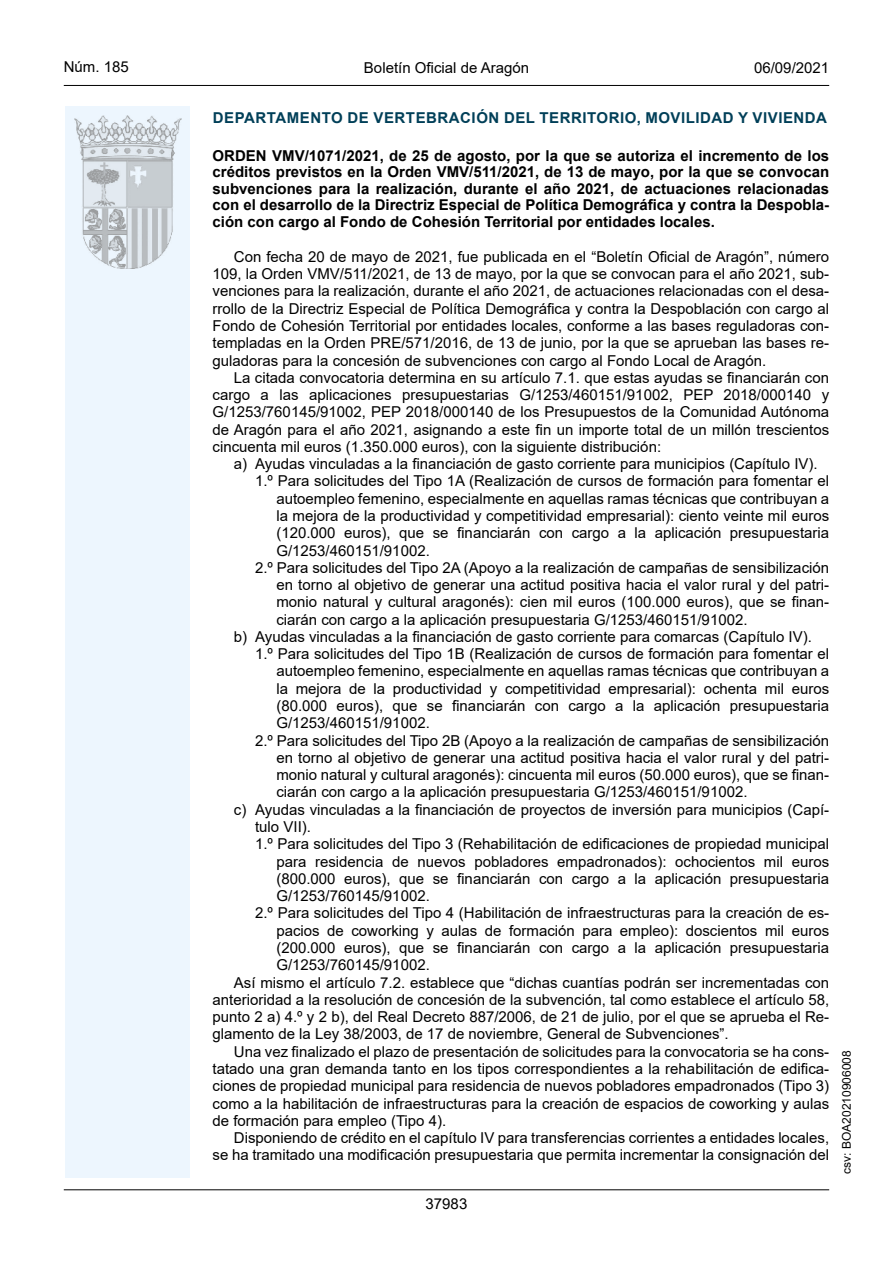
<style>
.page{position:relative;width:893px;height:1263px;background:#fff}
.page>*{position:absolute;margin:0;border:0;box-sizing:border-box;transform-origin:0 0}
.inicio_de_parrafo{font:15px/17.2px "Arial";color:#000;text-align:justify}
.Sangrado_02{font:15px/17.2px "Arial";color:#000;text-align:justify}
.Titulo_text{font:15px/16.5px "Arial Bold MT2";color:#000;text-align:justify}
.Sangrado_01{font:15px/17.2px "Arial";color:#000}
.emisor_text{font:15px "Arial Bold MT2";letter-spacing:.035em;color:#003f58}
.estilo_head-c{font:15px "Arial";color:#000}
.estilo_head-d{font:15px "Arial MT2";color:#000}
.estilo_head-i{font:15px "Arial MT2";color:#000}
.numero_pagina{font:15px "Arial MT2";color:#000}
.estilo_head-i-2{font:12px "Arial MT2";color:#000}
.s1{font-family:"Arial";font-weight:700}
</style>
<div class="page">
<div style="left:65px;top:106px;width:125px;height:1072px;background:#edf6fe"></div>
<img style="left:75px;top:115px;width:106px;height:153px">
<hr style="left:64px;top:85px;width:765px;height:1px;background:#000">
<hr style="left:64px;top:1189px;width:765px;height:1px;background:#000">
<p class="estilo_head-i" style="left:64px;top:57px;width:67px">Núm. 185</p>
<p class="estilo_head-c" style="left:364px;top:57px;width:167px">Boletín Oficial de Aragón</p>
<p class="estilo_head-d" style="left:754px;top:57px;width:77px">06/09/2021</p>
<h5 class="emisor_text" style="left:213px;top:107px;width:616px">DEPARTAMENTO DE VERTEBRACIÓN DEL TERRITORIO, MOVILIDAD Y VIVIENDA</h5>
<p class="Titulo_text" style="left:213px;top:147px;width:618px">ORDEN VMV/1071/2021, de 25 de agosto, por la que se autoriza el incremento de los créditos previstos en la Orden VMV/511/2021, de 13 de mayo, por la que se convocan subvenciones para la realización, durante el año 2021, de actuaciones relacionadas <span class="s1">con el desarrollo de la Directriz Especial de Política Demográfica y contra la Despobla&shy;</span>ción con cargo al Fondo de Cohesión Territorial por entidades locales.</p>
<p class="inicio_de_parrafo" style="left:213px;top:248px;width:618px;text-indent:21px">Con fecha 20 de mayo de 2021, fue publicada en el “Boletín Oficial de Aragón”, número 109, la Orden VMV/511/2021, de 13 de mayo, por la que se convocan para el año 2021, sub&shy;venciones para la realización, durante el año 2021, de actuaciones relacionadas con el desa&shy;rrollo de la Directriz Especial de Política Demográfica y contra la Despoblación con cargo al Fondo de Cohesión Territorial por entidades locales, conforme a las bases reguladoras con&shy;templadas en la Orden PRE/571/2016, de 13 de junio, por la que se aprueban las bases re&shy;guladoras para la concesión de subvenciones con cargo al Fondo Local de Aragón.</p>
<p class="inicio_de_parrafo" style="left:213px;top:369px;width:618px;text-indent:21px">La citada convocatoria determina en su artículo 7.1. que estas ayudas se financiarán con cargo a las aplicaciones presupuestarias G/1253/460151/91002, PEP 2018/000140 y G/1253/760145/91002, PEP 2018/000140 de los Presupuestos de la Comunidad Autónoma de Aragón para el año 2021, asignando a este fin un importe total de un millón trescientos cincuenta mil euros (1.350.000 euros), con la siguiente distribución:</p>
<p class="Sangrado_01" style="left:234px;top:455px;width:585px">a) Ayudas vinculadas a la financiación de gasto corriente para municipios (Capítulo IV).</p>
<p class="Sangrado_02" style="left:276px;top:472px;width:554px;text-indent:-21px">1.º Para solicitudes del Tipo 1A (Realización de cursos de formación para fomentar el autoempleo femenino, especialmente en aquellas ramas técnicas que contribuyan a la mejora de la productividad y competitividad empresarial): ciento veinte mil euros (120.000 euros), que se financiarán con cargo a la aplicación presupuestaria G/1253/460151/91002.</p>
<p class="Sangrado_02" style="left:276px;top:559px;width:554px;text-indent:-21px">2.º Para solicitudes del Tipo 2A (Apoyo a la realización de campañas de sensibilización en torno al objetivo de generar una actitud positiva hacia el valor rural y del patri&shy;monio natural y cultural aragonés): cien mil euros (100.000 euros), que se finan&shy;ciarán con cargo a la aplicación presupuestaria G/1253/460151/91002.</p>
<p class="Sangrado_01" style="left:234px;top:628px;width:579px">b) Ayudas vinculadas a la financiación de gasto corriente para comarcas (Capítulo IV).</p>
<p class="Sangrado_02" style="left:276px;top:645px;width:554px;text-indent:-21px">1.º Para solicitudes del Tipo 1B (Realización de cursos de formación para fomentar el autoempleo femenino, especialmente en aquellas ramas técnicas que contribuyan a la mejora de la productividad y competitividad empresarial): ochenta mil euros (80.000 euros), que se financiarán con cargo a la aplicación presupuestaria G/1253/460151/91002.</p>
<p class="Sangrado_02" style="left:276px;top:732px;width:554px;text-indent:-21px">2.º Para solicitudes del Tipo 2B (Apoyo a la realización de campañas de sensibilización en torno al objetivo de generar una actitud positiva hacia el valor rural y del patri&shy;monio natural y cultural aragonés): cincuenta mil euros (50.000 euros), que se finan&shy;ciarán con cargo a la aplicación presupuestaria G/1253/460151/91002.</p>
<p class="Sangrado_01" style="left:255px;top:801px;width:576px;text-indent:-21px">c) Ayudas vinculadas a la financiación de proyectos de inversión para municipios (Capí&shy;tulo VII).</p>
<p class="Sangrado_02" style="left:276px;top:835px;width:554px;text-indent:-21px">1.º Para solicitudes del Tipo 3 (Rehabilitación de edificaciones de propiedad municipal para residencia de nuevos pobladores empadronados): ochocientos mil euros (800.000 euros), que se financiarán con cargo a la aplicación presupuestaria G/1253/760145/91002.</p>
<p class="Sangrado_02" style="left:276px;top:904px;width:554px;text-indent:-21px">2.º Para solicitudes del Tipo 4 (Habilitación de infraestructuras para la creación de es&shy;pacios de coworking y aulas de formación para empleo): doscientos mil euros (200.000 euros), que se financiarán con cargo a la aplicación presupuestaria G/1253/760145/91002.</p>
<p class="inicio_de_parrafo" style="left:213px;top:973px;width:618px;text-indent:21px">Así mismo el artículo 7.2. establece que “dichas cuantías podrán ser incrementadas con anterioridad a la resolución de concesión de la subvención, tal como establece el artículo 58, punto 2 a) 4.º y 2 b), del Real Decreto 887/2006, de 21 de julio, por el que se aprueba el Re&shy;glamento de la Ley 38/2003, de 17 de noviembre, General de Subvenciones”.</p>
<p class="inicio_de_parrafo" style="left:213px;top:1043px;width:618px;text-indent:21px">Una vez finalizado el plazo de presentación de solicitudes para la convocatoria se ha cons&shy;tatado una gran demanda tanto en los tipos correspondientes a la rehabilitación de edifica&shy;ciones de propiedad municipal para residencia de nuevos pobladores empadronados (Tipo 3) como a la habilitación de infraestructuras para la creación de espacios de coworking y aulas de formación para empleo (Tipo 4).</p>
<p class="inicio_de_parrafo" style="left:213px;top:1129px;width:618px;text-align:right">Disponiendo de crédito en el capítulo IV para transferencias corrientes a entidades locales,<br>se ha tramitado una modificación presupuestaria que permita incrementar la consignación del</p>
<p class="numero_pagina" style="left:426px;top:1193px;width:43px">37983</p>
<p class="estilo_head-i-2" style="left:838px;top:1174px;width:125px;rotate:-90deg">csv: BOA20210906008</p>
</div>
